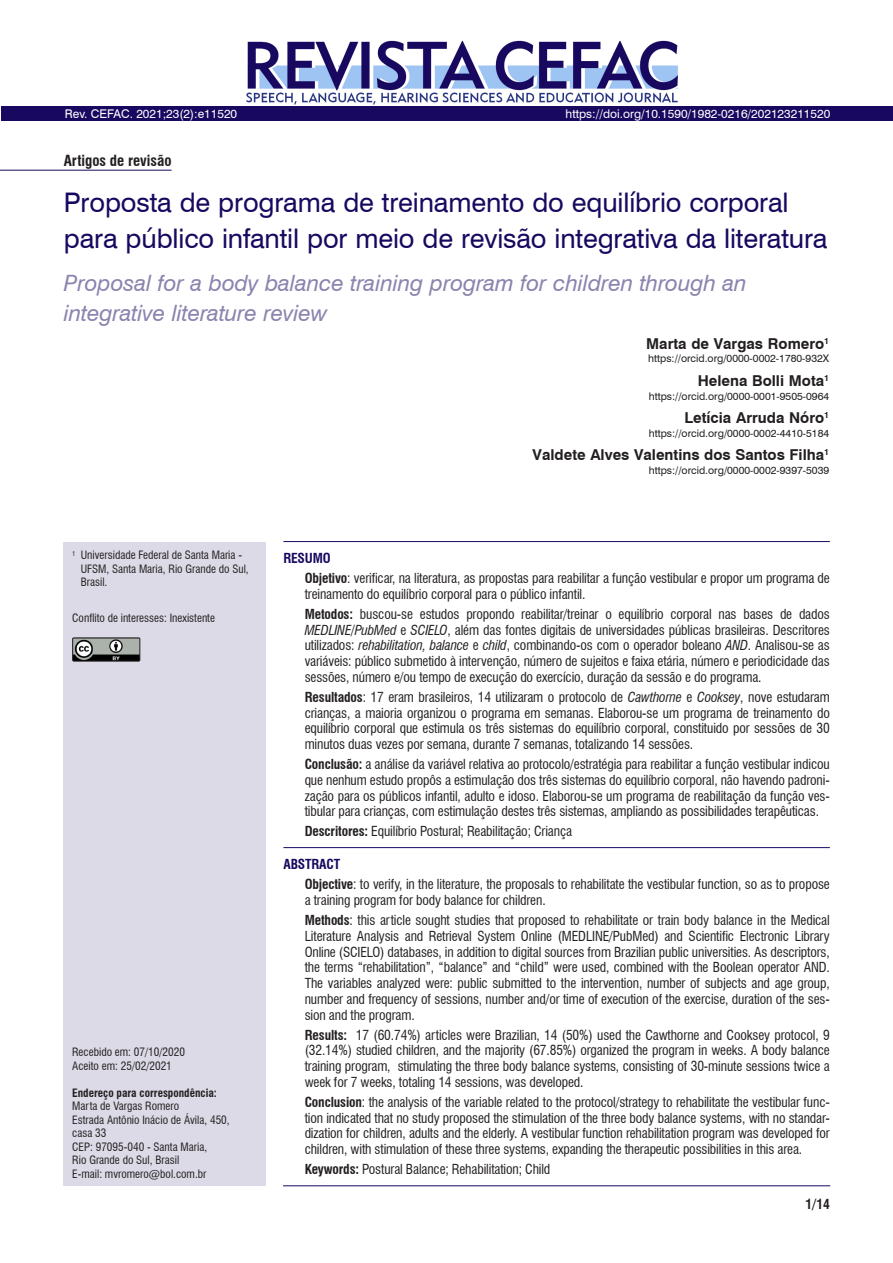
<style>
.page{position:relative;width:893px;height:1263px;background:#fff}
.page>*{position:absolute;margin:0;border:0;box-sizing:border-box;transform-origin:0 0}
.Titulo{font:27px/36px "Swiss 721 BT";letter-spacing:-.005em;color:#18085f}
.Titulo_ingles{font:italic 22.5px/30px "Swiss 721 BT";letter-spacing:-.005em;color:#8b84af}
.Autor{font:700 15px "Swiss 721 BT";color:#231f20}
.Tipo_de_artigo{font:700 condensed 15px "Swiss 721 BT";color:#231f20}
.Resumo{font:condensed 13.5px/15.8px "Swiss 721 BT";letter-spacing:-.01em;color:#231f20;text-align:justify}
.Resumo_título{font:700 condensed 13.5px "Swiss 721 BT";letter-spacing:-.01em;color:#18085f}
.Cabeço_autor_esquer{font:700 condensed 13.5px "Swiss 721 BT";color:#231f20}
.DOI_-_variável_1{font:12px "Swiss 721 BT";color:#fff}
.Legenda_bibliográfi{font:12px "Swiss 721 BT";color:#fff}
.Endereço_correspond{font:condensed 11.25px/13.5px "Swiss 721 BT";color:#231f20}
.Notas{font:condensed 11.25px/13.5px "Swiss 721 BT";color:#231f20}
.Endereço_correspond-2{font:700 condensed 11.25px "Swiss 721 BT";color:#231f20}
.ORCID{font:10.5px "Swiss 721 BT";color:#231f20}
.s1{font-weight:700}
.s2{font-style:italic}
</style>
<div class="page">
<div style="left:64px;top:542px;width:202px;height:644px;background:#dcdae7"></div>
<img style="left:74px;top:639px;width:64px;height:20px">
<div style="left:72px;top:637px;width:68px;height:24px;border:1px solid #231f20"></div>
<hr style="left:283px;top:541px;width:547px;height:1px;background:#18085f">
<hr style="left:283px;top:847px;width:547px;height:1px;background:#18085f">
<hr style="left:283px;top:1185px;width:547px;height:1px;background:#18085f">
<hr style="left:0;top:170px;width:172px;height:1px;background:#18085f">
<img style="left:246px;top:40px;width:432px;height:65px">
<div style="left:1px;top:106px;width:892px;height:15px;background:#18085f"></div>
<p class="Legenda_bibliográfi" style="left:65px;top:107px;width:174px">Rev. CEFAC. 2021;23(2):e11520</p>
<p class="DOI_-_variável_1" style="left:566px;top:107px;width:266px">https://doi.org/10.1590/1982-0216/202123211520</p>
<p class="Tipo_de_artigo" style="left:64px;top:152px;width:109px">Artigos de revisão</p>
<p class="Titulo" style="left:64px;top:185px;width:765px">Proposta de programa de treinamento do equilíbrio corporal para público infantil por meio de revisão integrativa da literatura</p>
<p class="Titulo_ingles" style="left:64px;top:268px;width:684px">Proposal for a body balance training program for children through an integrative literature review</p>
<p class="Autor" style="left:646px;top:335px;width:184px">Marta de Vargas Romero<sup>1</sup></p>
<p class="ORCID" style="left:648px;top:352px;width:182px">https://orcid.org/0000-0002-1780-932X</p>
<p class="Autor" style="left:698px;top:372px;width:133px">Helena Bolli Mota<sup>1</sup></p>
<p class="ORCID" style="left:649px;top:389px;width:182px">https://orcid.org/0000-0001-9505-0964</p>
<p class="Autor" style="left:684px;top:409px;width:146px">Letícia Arruda Nóro<sup>1</sup></p>
<p class="ORCID" style="left:649px;top:426px;width:182px">https://orcid.org/0000-0002-4410-5184</p>
<p class="Autor" style="left:533px;top:446px;width:298px">Valdete Alves Valentins dos Santos Filha<sup>1</sup></p>
<p class="ORCID" style="left:649px;top:463px;width:182px">https://orcid.org/0000-0002-9397-5039</p>
<p class="Notas" style="left:81px;top:548px;width:169px;text-indent:-9px"><sup>1</sup> Universidade Federal de Santa Maria -<br>UFSM, Santa Maria, Rio Grande do Sul,<br>Brasil.</p>
<p class="Notas" style="left:72px;top:611px;width:144px">Conflito de interesses: Inexistente</p>
<p class="Endereço_correspond" style="left:72px;top:1045px;width:114px">Recebido em: 07/10/2020</p>
<p class="Endereço_correspond" style="left:72px;top:1059px;width:101px">Aceito em: 25/02/2021</p>
<p class="Endereço_correspond-2" style="left:72px;top:1086px;width:146px">Endereço para correspondência:</p>
<p class="Endereço_correspond" style="left:72px;top:1099px;width:108px">Marta de Vargas Romero</p>
<p class="Endereço_correspond" style="left:72px;top:1113px;width:159px">Estrada Antônio Inácio de Ávila, 450, casa 33</p>
<p class="Endereço_correspond" style="left:72px;top:1140px;width:136px">CEP: 97095-040 - Santa Maria,<br>Rio Grande do Sul, Brasil</p>
<p class="Endereço_correspond" style="left:72px;top:1167px;width:136px">E-mail: mvromero@bol.com.br</p>
<p class="Resumo_título" style="left:283px;top:550px;width:49px">RESUMO</p>
<p class="Resumo" style="left:305px;top:570px;width:527px"><span class="s1">Objetivo</span>: verificar, na literatura, as propostas para reabilitar a função vestibular e propor um programa de treinamento do equilíbrio corporal para o público infantil.</p>
<p class="Resumo" style="left:305px;top:606px;width:527px"><span class="s1">Metodos:</span> buscou-se estudos propondo reabilitar/treinar o equilíbrio corporal nas bases de dados <span class="s2">MEDLINE/PubMed</span> e <span class="s2">SCIELO</span>, além das fontes digitais de universidades públicas brasileiras. Descritores utilizados: <span class="s2">rehabilitation, balance</span> e <span class="s2">child</span>, combinando-os com o operador boleano <span class="s2">AND</span>. Analisou-se as variáveis: público submetido à intervenção, número de sujeitos e faixa etária, número e periodicidade das sessões, número e/ou tempo de execução do exercício, duração da sessão e do programa.</p>
<p class="Resumo" style="left:305px;top:689px;width:527px"><span class="s1">Resultados</span>: 17 eram brasileiros, 14 utilizaram o protocolo de <span class="s2">Cawthorne</span> e <span class="s2">Cooksey</span>, nove estudaram crianças, a maioria organizou o programa em semanas. Elaborou-se um programa de treinamento do equilíbrio corporal que estimula os três sistemas do equilíbrio corporal, constituido por sessões de 30 minutos duas vezes por semana, durante 7 semanas, totalizando 14 sessões.</p>
<p class="Resumo" style="left:305px;top:756px;width:527px"><span class="s1">Conclusão:</span> a análise da variável relativa ao protocolo/estratégia para reabilitar a função vestibular indicou que nenhum estudo propôs a estimulação dos três sistemas do equilíbrio corporal, não havendo padroni&shy;zação para os públicos infantil, adulto e idoso. Elaborou-se um programa de reabilitação da função ves&shy;tibular para crianças, com estimulação destes três sistemas, ampliando as possibilidades terapêuticas.</p>
<p class="Resumo" style="left:305px;top:824px;width:269px"><span class="s1">Descritores:</span> Equilíbrio Postural; Reabilitação; Criança</p>
<p class="Resumo_título" style="left:283px;top:856px;width:58px">ABSTRACT</p>
<p class="Resumo" style="left:305px;top:876px;width:527px"><span class="s1">Objective</span>: to verify, in the literature, the proposals to rehabilitate the vestibular function, so as to propose a training program for body balance for children.</p>
<p class="Resumo" style="left:305px;top:912px;width:527px"><span class="s1">Methods</span>: this article sought studies that proposed to rehabilitate or train body balance in the Medical Literature Analysis and Retrieval System Online (MEDLINE/PubMed) and Scientific Electronic Library Online (SCIELO) databases, in addition to digital sources from Brazilian public universities. As descriptors, the terms “rehabilitation”, “balance” and “child” were used, combined with the Boolean operator AND.<br>The variables analyzed were: public submitted to the intervention, number of subjects and age group, number and frequency of sessions, number and/or time of execution of the exercise, duration of the ses&shy;sion and the program.</p>
<p class="Resumo" style="left:305px;top:1027px;width:527px"><span class="s1">Results:</span> 17 (60.74%) articles were Brazilian, 14 (50%) used the Cawthorne and Cooksey protocol, 9 (32.14%) studied children, and the majority (67.85%) organized the program in weeks. A body balance training program, stimulating the three body balance systems, consisting of 30-minute sessions twice a week for 7 weeks, totaling 14 sessions, was developed.</p>
<p class="Resumo" style="left:305px;top:1094px;width:527px"><span class="s1">Conclusion</span>: the analysis of the variable related to the protocol/strategy to rehabilitate the vestibular func&shy;tion indicated that no study proposed the stimulation of the three body balance systems, with no standar&shy;dization for children, adults and the elderly. A vestibular function rehabilitation program was developed for children, with stimulation of these three systems, expanding the therapeutic possibilities in this area.</p>
<p class="Resumo" style="left:305px;top:1161px;width:247px"><span class="s1">Keywords:</span> Postural Balance; Rehabilitation; Child</p>
<p class="Cabeço_autor_esquer" style="left:805px;top:1195px;width:26px">1/14</p>
</div>
